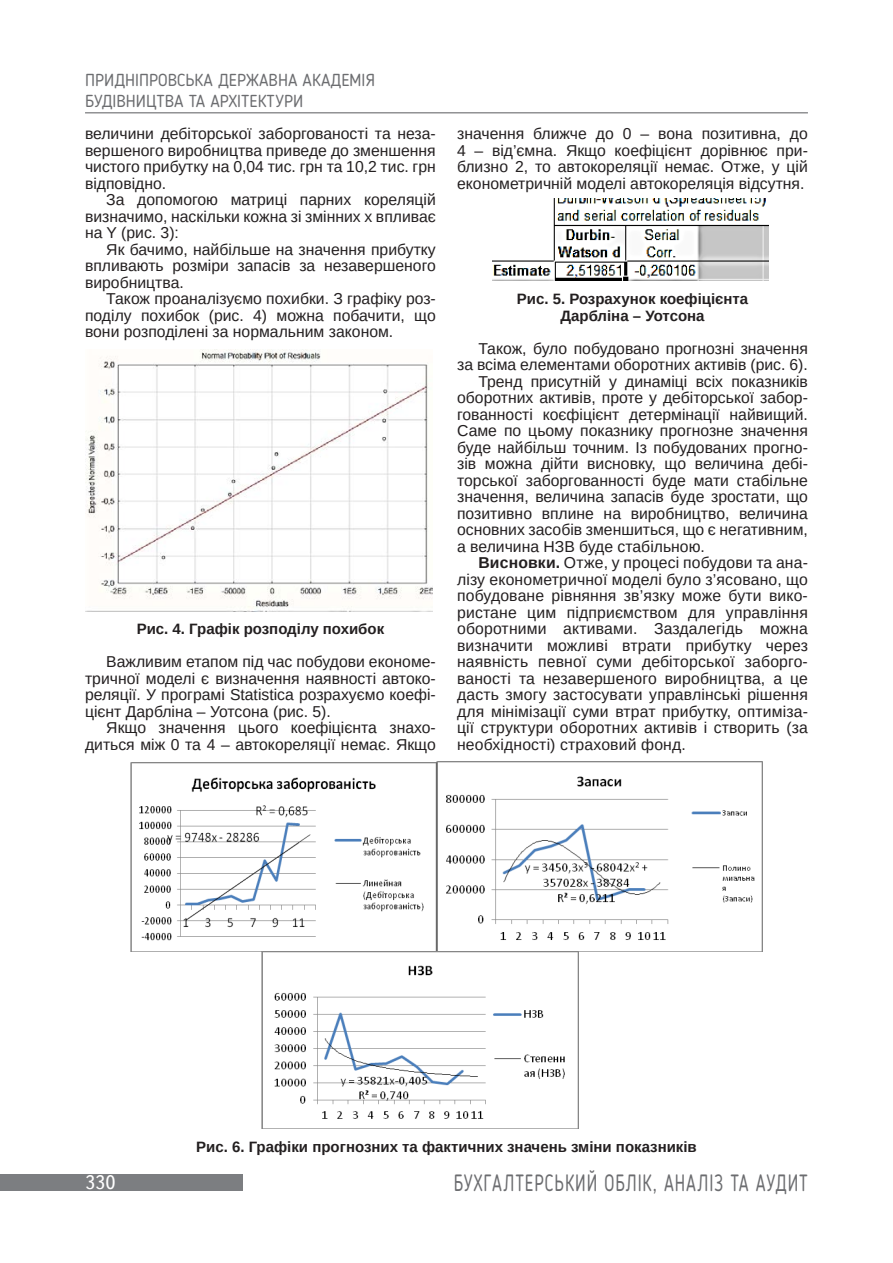
<style>
.page{position:relative;width:893px;height:1263px;background:#fff}
.page>*{position:absolute;margin:0;border:0;box-sizing:border-box;transform-origin:0 0}
.t1{font:23.4px "Blogger Sans";letter-spacing:.05em;color:#6c6d70;scale:.77 1}
.t2{font:19.5px "Ukrainian Text";color:#fff}
.t3{font:17.25px/20.7px "Blogger Sans";color:#6c6d70}
.t4{font:15.75px/16.5px "Arimo";color:#231f20;text-align:justify}
.t5{font:700 15px/16.5px "Arimo";color:#231f20;text-align:center}
.s1{font-weight:700}
</style>
<div class="page">
<hr style="left:85px;top:112px;width:723px;height:1px;background:#6c6d70">
<div style="left:0;top:1173px;width:242px;height:17px;background:#7c7e81"></div>
<img style="left:85px;top:350px;width:348px;height:261px">
<img style="left:493px;top:198px;width:275px;height:82px">
<img style="left:131px;top:762px;width:631px;height:190px">
<img style="left:262px;top:952px;width:316px;height:176px">
<p class="t3" style="left:85px;top:69px;width:291px">Придніпровська державна академія будівництва та архітектури</p>
<p class="t4" style="left:85px;top:125px;width:352px">величини дебіторської заборгованості та неза&shy;вершеного виробництва приведе до зменшення чистого прибутку на 0,04 тис. грн та 10,2 тис. грн відповідно.</p>
<p class="t4" style="left:85px;top:191px;width:352px;text-indent:21px">За допомогою матриці парних кореляцій визначимо, наскільки кожна зі змінних x впливає на Y (рис. 3):</p>
<p class="t4" style="left:85px;top:241px;width:352px;text-indent:21px">Як бачимо, найбільше на значення прибутку впливають розміри запасів за незавершеного виробництва.</p>
<p class="t4" style="left:85px;top:291px;width:352px;text-indent:21px">Також проаналізуємо похибки. З графіку роз&shy;поділу похибок (рис. 4) можна побачити, що вони розподілені за нормальним законом.</p>
<p class="t5" style="left:137px;top:621px;width:249px">Рис. 4. Графік розподілу похибок</p>
<p class="t4" style="left:85px;top:653px;width:352px;text-indent:21px">Важливим етапом під час побудови економе&shy;тричної моделі є визначення наявності автоко&shy;реляції. У програмі Statistica розрахуємо коефі&shy;цієнт Дарбліна – Уотсона (рис. 5).</p>
<p class="t4" style="left:85px;top:719px;width:352px;text-align:right">Якщо значення цього коефіцієнта знахо&shy;диться між 0 та 4 – автокореляції немає. Якщо</p>
<p class="t4" style="left:457px;top:125px;width:352px">значення ближче до 0 – вона позитивна, до 4 – від’ємна. Якщо коефіцієнт дорівнює при&shy;близно 2, то автокореляції немає. Отже, у цій економетричній моделі автокореляція відсутня.</p>
<p class="t5" style="left:517px;top:291px;width:233px">Рис. 5. Розрахунок коефіцієнта<br>Дарбліна – Уотсона</p>
<p class="t4" style="left:478px;top:340px;width:331px">Також, було побудовано прогнозні значення</p>
<p class="t4" style="left:457px;top:356px;width:352px">за всіма елементами оборотних активів (рис. 6).</p>
<p class="t4" style="left:478px;top:373px;width:331px">Тренд присутній у динаміці всіх показників</p>
<p class="t4" style="left:457px;top:389px;width:352px">оборотних активів, проте у дебіторської забор-</p>
<p class="t4" style="left:457px;top:406px;width:352px">гованності коєфіцієнт детермінації найвищий.</p>
<p class="t4" style="left:457px;top:422px;width:352px">Саме по цьому показнику прогнозне значення</p>
<p class="t4" style="left:457px;top:439px;width:352px">буде найбільш точним. Із побудованих прогно-</p>
<p class="t4" style="left:457px;top:455px;width:352px">зів можна дійти висновку, що величина дебі-</p>
<p class="t4" style="left:457px;top:472px;width:352px">торської заборгованності буде мати стабільне</p>
<p class="t4" style="left:457px;top:488px;width:352px">значення, величина запасів буде зростати, що</p>
<p class="t4" style="left:457px;top:505px;width:352px">позитивно вплине на виробництво, величина</p>
<p class="t4" style="left:457px;top:522px;width:352px">основних засобів зменшиться, що є негативним,</p>
<p class="t4" style="left:457px;top:538px;width:98px">а величина НЗВ</p>
<p class="t4" style="left:579px;top:538px;width:127px">буде стабільною.</p>
<p class="t4" style="left:478px;top:555px;width:331px"><span class="s1">Висновки.</span> Отже, у процесі побудови та ана-</p>
<p class="t4" style="left:457px;top:571px;width:352px">лізу економетричної моделі було з’ясовано, що</p>
<p class="t4" style="left:457px;top:588px;width:352px">побудоване рівняння зв’язку може бути вико-</p>
<p class="t4" style="left:457px;top:604px;width:352px">ристане цим підприємством для управління</p>
<p class="t4" style="left:457px;top:621px;width:352px">оборотними активами. Заздалегідь можна</p>
<p class="t4" style="left:457px;top:637px;width:352px">визначити можливі втрати прибутку через</p>
<p class="t4" style="left:457px;top:654px;width:352px">наявність певної суми дебіторської заборго-</p>
<p class="t4" style="left:457px;top:670px;width:352px">ваності та незавершеного виробництва, а це</p>
<p class="t4" style="left:457px;top:687px;width:352px">дасть змогу застосувати управлінські рішення</p>
<p class="t4" style="left:457px;top:703px;width:352px">для мінімізації суми втрат прибутку, оптиміза-</p>
<p class="t4" style="left:457px;top:720px;width:352px">ції структури оборотних активів і створить (за</p>
<p class="t4" style="left:457px;top:736px;width:230px">необхідності) страховий фонд.</p>
<p class="t5" style="left:196px;top:1139px;width:502px">Рис. 6. Графіки прогнозних та фактичних значень зміни показників</p>
<p class="t2" style="left:85px;top:1172px;width:32px">330</p>
<h1 class="t1" style="left:454px;top:1168px;width:462px">Бухгалтерський облік, аналіз та аудит</h1>
</div>
